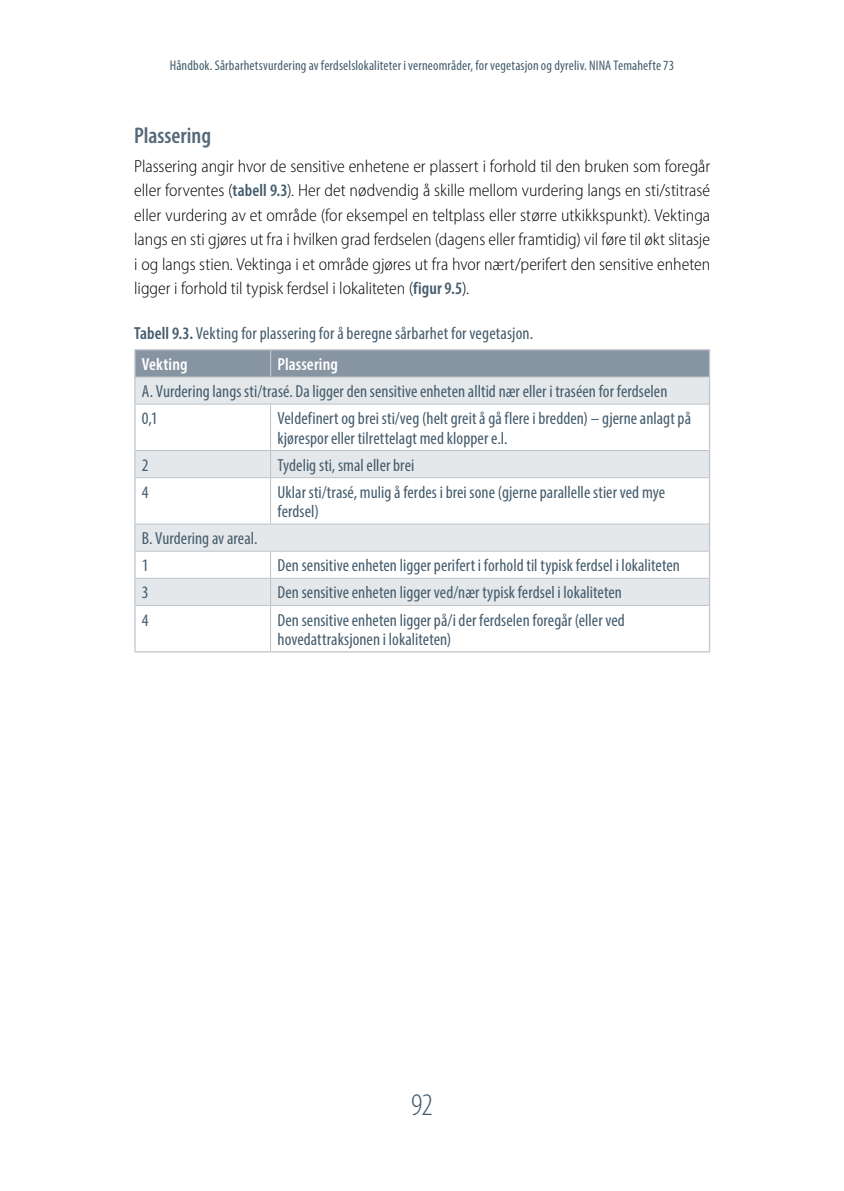
<style>
.page{position:relative;width:844px;height:1191px;background:#fff}
.page>*{position:absolute;margin:0;border:0;box-sizing:border-box;transform-origin:0 0}
.t1{font:300 condensed 31.5px "Myriad Pro";color:#445c6d}
.t2{font:600 condensed 22.75px "Myriad Pro";color:#546979}
.t3{font:condensed 17.5px/19.2px "Myriad Pro";letter-spacing:.005em;color:#445c6d}
.t4{font:300 semi-condensed 17.5px/24.5px "Myriad Pro";color:#000;text-align:justify}
.t5{font:600 condensed 17.5px "Myriad Pro";letter-spacing:.005em;color:#fff}
.t6{font:condensed 14px "Myriad Pro";letter-spacing:.01em;color:#445c6d}
.s1{font-weight:600;font-stretch:condensed;color:#445c6d}
.s2{font-weight:600}
.s3{font-weight:600;color:#fff}
</style>
<div class="page">
<svg style="left:135px;top:405px;width:573px;height:200px"></svg>
<hr style="left:708px;top:377px;width:2px;height:27px;background:#c2c7cd">
<hr style="left:134px;top:404px;width:1px;height:46px;background:#c2c7cd">
<hr style="left:708px;top:404px;width:2px;height:46px;background:#c2c7cd">
<svg style="left:134px;top:450px;width:1px;height:27px"></svg>
<hr style="left:708px;top:450px;width:2px;height:27px;background:#c2c7cd">
<hr style="left:134px;top:477px;width:1px;height:47px;background:#c2c7cd">
<hr style="left:708px;top:477px;width:2px;height:47px;background:#c2c7cd">
<hr style="left:708px;top:524px;width:2px;height:27px;background:#c2c7cd">
<hr style="left:708px;top:551px;width:2px;height:27px;background:#c2c7cd">
<svg style="left:134px;top:524px;width:1px;height:81px"></svg>
<hr style="left:708px;top:578px;width:2px;height:27px;background:#c2c7cd">
<hr style="left:134px;top:605px;width:1px;height:46px;background:#c2c7cd">
<hr style="left:708px;top:605px;width:2px;height:46px;background:#c2c7cd">
<hr style="left:134px;top:651px;width:136px;height:1px;background:#c2c7cd">
<hr style="left:270px;top:651px;width:440px;height:1px;background:#c2c7cd">
<hr style="left:135px;top:404px;width:135px;height:1px;background:#bec4c9">
<hr style="left:270px;top:404px;width:438px;height:1px;background:#bec4c9">
<hr style="left:270px;top:404px;width:1px;height:46px;background:#bec4c9">
<hr style="left:135px;top:450px;width:135px;height:1px;background:#bec4c9">
<hr style="left:270px;top:450px;width:438px;height:1px;background:#bec4c9">
<svg style="left:270px;top:451px;width:1px;height:26px"></svg>
<hr style="left:135px;top:477px;width:135px;height:1px;background:#bec4c9">
<hr style="left:270px;top:477px;width:438px;height:1px;background:#bec4c9">
<hr style="left:270px;top:478px;width:1px;height:45px;background:#bec4c9">
<hr style="left:135px;top:523px;width:135px;height:1px;background:#bec4c9">
<hr style="left:270px;top:523px;width:438px;height:1px;background:#bec4c9">
<hr style="left:135px;top:551px;width:135px;height:1px;background:#bec4c9">
<hr style="left:270px;top:551px;width:438px;height:1px;background:#bec4c9">
<hr style="left:135px;top:578px;width:135px;height:1px;background:#bec4c9">
<hr style="left:270px;top:578px;width:438px;height:1px;background:#bec4c9">
<svg style="left:270px;top:551px;width:1px;height:54px"></svg>
<hr style="left:135px;top:605px;width:135px;height:1px;background:#bec4c9">
<hr style="left:270px;top:605px;width:438px;height:1px;background:#bec4c9">
<hr style="left:270px;top:606px;width:1px;height:45px;background:#bec4c9">
<hr style="left:134px;top:349px;width:136px;height:1px;background:#bec4c9">
<svg style="left:134px;top:350px;width:575px;height:54px;background:#b7bfc6"></svg>
<hr style="left:270px;top:349px;width:440px;height:1px;background:#bec4c9">
<hr style="left:708px;top:350px;width:2px;height:26px;background:#bec4c9">
<hr style="left:134px;top:376px;width:136px;height:1px;background:#bec4c9">
<hr style="left:270px;top:376px;width:440px;height:1px;background:#bec4c9">
<p class="t6" style="left:170px;top:57px;width:505px">Håndbok. Sårbarhetsvurdering av ferdselslokaliteter i verneområder, for vegetasjon og dyreliv. NINA Temahefte 73</p>
<h2 class="t2" style="left:134px;top:121px;width:78px">Plassering</h2>
<p class="t4" style="left:134px;top:153px;width:577px">Plassering angir hvor de sensitive enhetene er plassert i forhold til den bruken som foregår eller forventes (<span class="s1">tabell 9.3</span>). Her det nødvendig å skille mellom vurdering langs en sti/stitrasé eller vurdering av et område (for eksempel en teltplass eller større utkikkspunkt). Vektinga langs en sti gjøres ut fra i hvilken grad ferdselen (dagens eller framtidig) vil føre til økt slitasje i og langs stien. Vektinga i et område gjøres ut fra hvor nært/perifert den sensitive enheten ligger i forhold til typisk ferdsel i lokaliteten (<span class="s1">figur 9.5</span>).</p>
<p class="t3" style="left:142px;top:318px;width:392px;line-height:30.6px;text-indent:-8px"><span class="s2">Tabell 9.3.</span> Vekting for plassering for å beregne sårbarhet for vegetasjon.<br><span class="s3">Vekting</span></p>
<p class="t5" style="left:277px;top:353px;width:62px">Plassering</p>
<p class="t3" style="left:142px;top:377px;width:527px;line-height:27.1px">A. Vurdering langs sti/trasé. Da ligger den sensitive enheten alltid nær eller i traséen for ferdselen<br>0,1</p>
<p class="t3" style="left:277px;top:408px;width:415px">Veldefinert og brei sti/veg (helt greit å gå flere i bredden) – gjerne anlagt på kjørespor eller tilrettelagt med klopper e.l.</p>
<p class="t3" style="left:142px;top:455px;width:8px">2</p>
<p class="t3" style="left:277px;top:455px;width:138px">Tydelig sti, smal eller brei</p>
<p class="t3" style="left:142px;top:482px;width:8px">4</p>
<p class="t3" style="left:277px;top:482px;width:389px">Uklar sti/trasé, mulig å ferdes i brei sone (gjerne parallelle stier ved mye ferdsel)</p>
<p class="t3" style="left:142px;top:524px;width:117px;line-height:27.1px">B. Vurdering av areal.<br>1</p>
<p class="t3" style="left:277px;top:555px;width:404px">Den sensitive enheten ligger perifert i forhold til typisk ferdsel i lokaliteten</p>
<p class="t3" style="left:142px;top:583px;width:8px">3</p>
<p class="t3" style="left:277px;top:583px;width:346px">Den sensitive enheten ligger ved/nær typisk ferdsel i lokaliteten</p>
<p class="t3" style="left:142px;top:610px;width:8px">4</p>
<p class="t3" style="left:277px;top:610px;width:349px">Den sensitive enheten ligger på/i der ferdselen foregår (eller ved hovedattraksjonen i lokaliteten)</p>
<h1 class="t1" style="left:411px;top:1086px;width:23px">92</h1>
</div>
